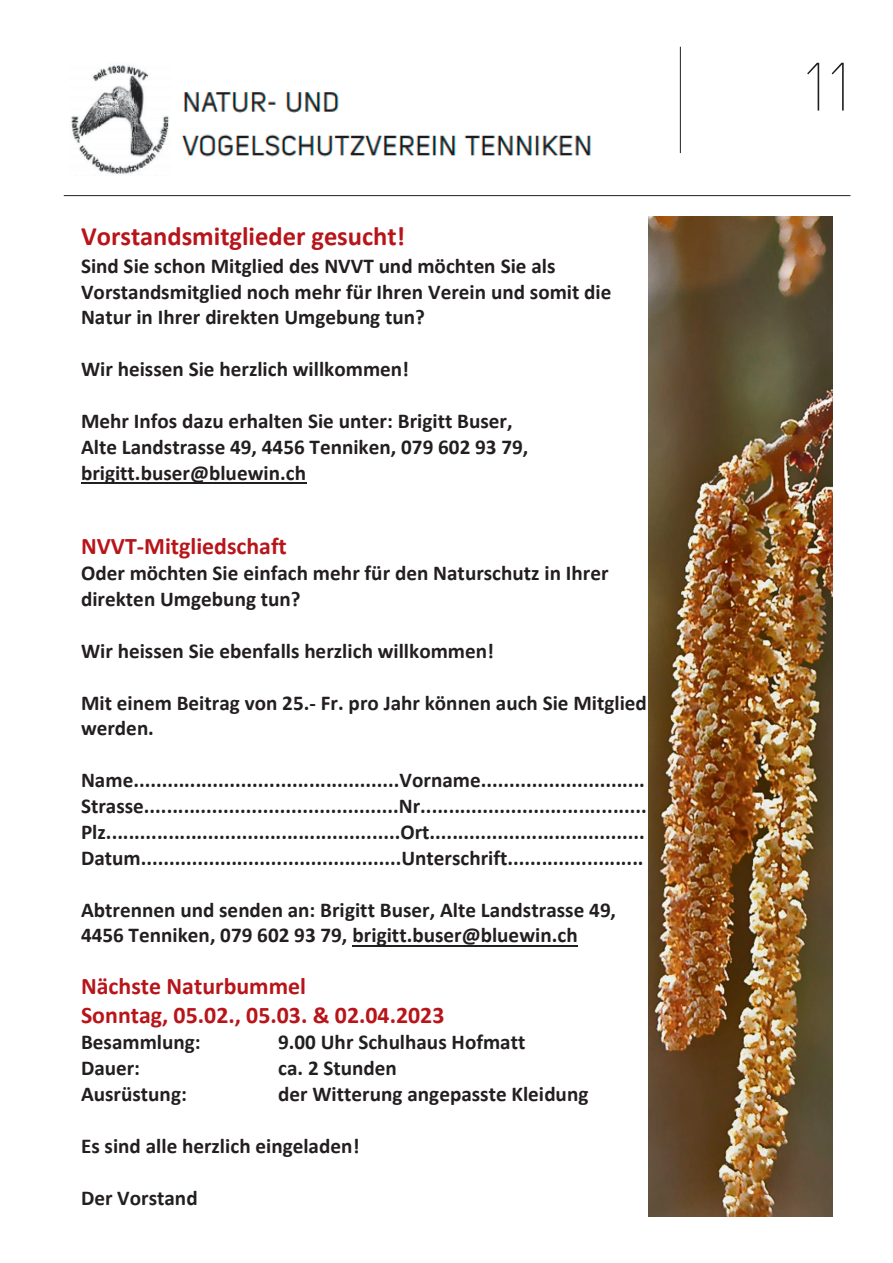
<style>
.page{position:relative;width:893px;height:1263px;background:#fff}
.page>*{position:absolute;margin:0;border:0;box-sizing:border-box;transform-origin:0 0}
.t1{font:67.5px "Uni Sans Thin";color:#231f20}
.t2{font:700 26.55px "Calibri";color:#b8151a}
.t3{font:700 23.85px/29.1px "Calibri";color:#b8151a}
.t4{font:700 21.15px/25.8px "Calibri";color:#231f20}
</style>
<div class="page">
<hr style="left:680px;top:47px;width:1px;height:106px;background:#231f20">
<hr style="left:64px;top:195px;width:786px;height:1px;background:#231f20">
<img style="left:649px;top:217px;width:183px;height:999px">
<hr style="left:81px;top:482px;width:225px;height:2px;background:#231f20">
<hr style="left:353px;top:945px;width:225px;height:1px;background:#231f20">
<img style="left:71px;top:65px;width:520px;height:109px">
<p class="t2" style="left:81px;top:218px;width:326px">Vorstandsmitglieder gesucht!</p>
<p class="t4" style="left:81px;top:253px;width:532px">Sind Sie schon Mitglied des NVVT und möchten Sie als<br>Vorstandsmitglied noch mehr für Ihren Verein und somit die<br>Natur in Ihrer direkten Umgebung tun?</p>
<p class="t4" style="left:81px;top:356px;width:330px">Wir heissen Sie herzlich willkommen!</p>
<p class="t4" style="left:81px;top:408px;width:449px">Mehr Infos dazu erhalten Sie unter: Brigitt Buser,<br>Alte Landstrasse 49, 4456 Tenniken, 079 602 93 79, brigitt.buser@bluewin.ch</p>
<p class="t3" style="left:81px;top:531px;width:207px">NVVT-Mitgliedschaft</p>
<p class="t4" style="left:81px;top:560px;width:529px">Oder möchten Sie einfach mehr für den Naturschutz in Ihrer direkten Umgebung tun?</p>
<p class="t4" style="left:81px;top:638px;width:414px">Wir heissen Sie ebenfalls herzlich willkommen!</p>
<p class="t4" style="left:81px;top:689px;width:567px">Mit einem Beitrag von 25.- Fr. pro Jahr können auch Sie Mitglied werden.</p>
<p class="t4" style="left:81px;top:767px;width:567px;text-align:justify">Name...............................................Vorname.............................<br>Strasse.............................................Nr........................................<br>Plz....................................................Ort......................................<br>Datum..............................................Unterschrift........................</p>
<p class="t4" style="left:81px;top:896px;width:537px">Abtrennen und senden an: Brigitt Buser, Alte Landstrasse 49,<br>4456 Tenniken, 079 602 93 79, brigitt.buser@bluewin.ch</p>
<p class="t3" style="left:81px;top:971px;width:365px">Nächste Naturbummel<br>Sonntag, 05.02., 05.03. &amp; 02.04.2023</p>
<p class="t4" style="left:81px;top:1029px;width:121px">Besammlung:</p>
<p class="t4" style="left:278px;top:1029px;width:249px">9.00 Uhr Schulhaus Hofmatt</p>
<p class="t4" style="left:81px;top:1055px;width:61px">Dauer:</p>
<p class="t4" style="left:278px;top:1055px;width:120px">ca. 2 Stunden</p>
<p class="t4" style="left:81px;top:1081px;width:107px">Ausrüstung:</p>
<p class="t4" style="left:278px;top:1081px;width:312px">der Witterung angepasste Kleidung</p>
<p class="t4" style="left:81px;top:1133px;width:280px">Es sind alle herzlich eingeladen!</p>
<p class="t4" style="left:81px;top:1184px;width:118px">Der Vorstand</p>
<h1 class="t1" style="left:805px;top:50px;width:47px">11</h1>
</div>
